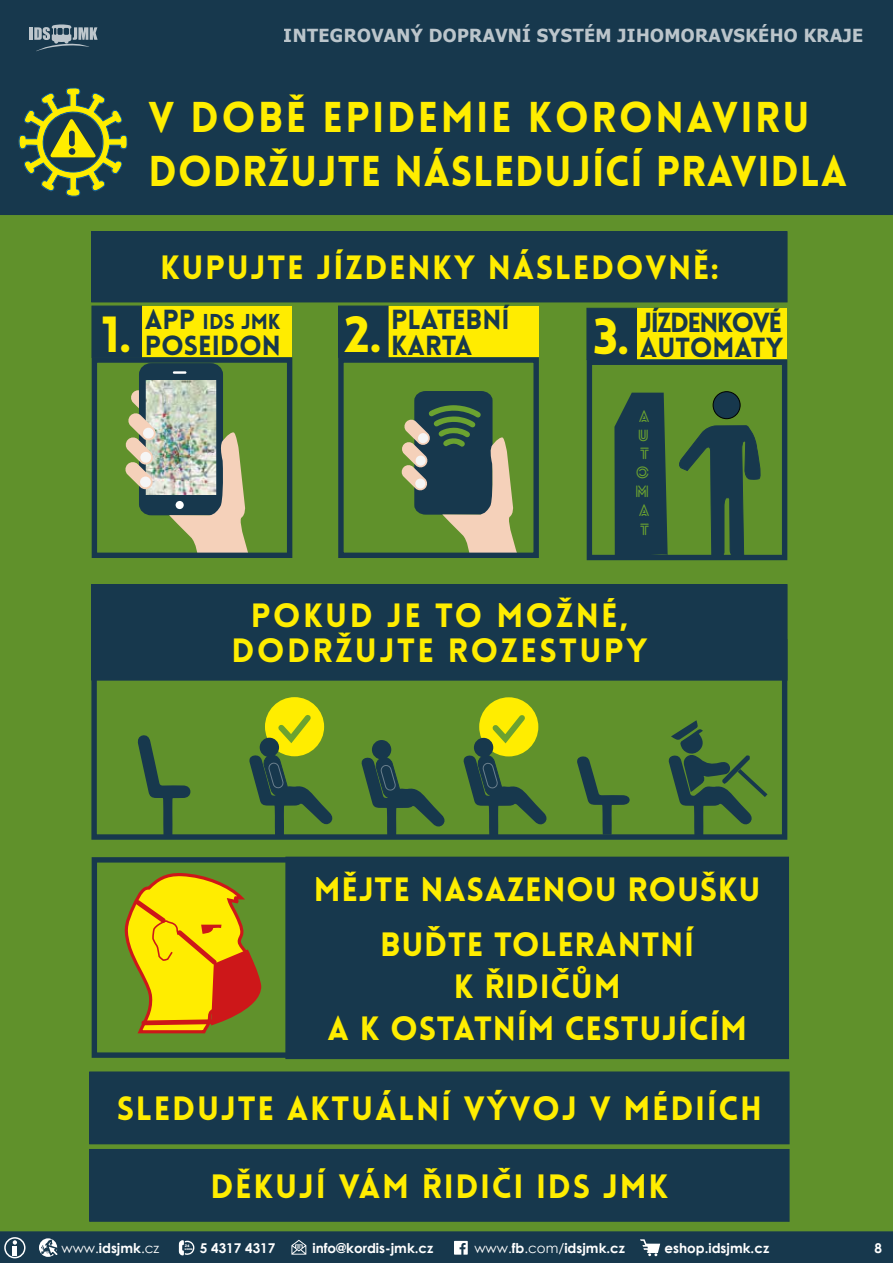
<style>
.page{position:relative;width:893px;height:1263px;background:#60912b}
.page>*{position:absolute;margin:0;border:0;box-sizing:border-box;transform-origin:0 0}
.t1{font:900 42.15px/54px "Lovelo";letter-spacing:.02em;color:#ffed00;scale:.96 1}
.t2{font:900 33px "Lovelo";letter-spacing:.05em;color:#ffed00}
.t3{font:900 33px/54.8px "Lovelo";letter-spacing:.02em;color:#ffed00;text-align:center}
.t4{font:900 33px/35.1px "Lovelo";letter-spacing:.07em;color:#ffed00;text-align:center}
.t5{font:900 27px "Lovelo";color:#17384d}
.t6{font:900 27px "Lovelo";letter-spacing:-.06em;color:#17384d}
.t7{font:900 21px "Lovelo";color:#17384d}
.t8{font:700 18px "Tahoma";letter-spacing:.02em;color:#fff}
.t9{font:700 15.6px/18.8px "Lovelo Line";color:#6ba230;text-align:center}
.t10{font:700 13.5px "Century Gothic";color:#fff}
.t11{font:13.5px "Century Gothic";color:#fff}
.t12{font:700 4.95px "Century Gothic";color:#fff}
.t13{font:900 3.45px "Neo Sans";color:#fff;scale:1.04 1}
.t14{font:900 2.25px "Neo Sans";color:#fff;scale:1.04 1}
.s1{font-size:49.65px;color:#ffed00}
.s2{font-size:27px}
.s3{font-weight:400}
.s4{font-weight:700}
</style>
<div class="page">
<div style="left:144px;top:495px;width:74px;height:14px;background:#17384d"></div>
<img style="left:147px;top:380px;width:68px;height:115px">
<div style="left:144px;top:368px;width:74px;height:12px;background:#17384d"></div>
<div style="left:139px;top:363px;width:84px;height:152px;border:7px solid #17384d;border-radius:8px"></div>
<img style="left:169px;top:431px;width:79px;height:121px">
<svg style="left:173px;top:371px;width:13px;height:3px"></svg>
<div style="left:176px;top:501px;width:8px;height:8px;background:#fff;border-radius:50%"></div>
<svg style="left:125px;top:389px;width:34px;height:101px"></svg>
<div style="left:140px;top:452px;width:11px;height:11px;background:#f5f5f5;border-radius:50%"></div>
<div style="left:92px;top:357px;width:200px;height:201px;border:5px solid #17384d"></div>
<div style="left:713px;top:391px;width:27px;height:28px;border:1px solid #000;border-radius:50%"></div>
<div style="left:139px;top:306px;width:153px;height:51px;background:#ffec00"></div>
<div style="left:92px;top:306px;width:50px;height:52px;background:#17384d"></div>
<div style="left:338px;top:357px;width:201px;height:201px;border:5px solid #17384d"></div>
<div style="left:386px;top:306px;width:153px;height:51px;background:#ffec00"></div>
<div style="left:338px;top:306px;width:50px;height:52px;background:#17384d"></div>
<div style="left:587px;top:360px;width:200px;height:200px;border:5px solid #17384d"></div>
<div style="left:634px;top:309px;width:153px;height:50px;background:#ffec00"></div>
<div style="left:587px;top:308px;width:50px;height:52px;background:#17384d"></div>
<div style="left:92px;top:232px;width:695px;height:70px;background:#17384d"></div>
<div style="left:91px;top:231px;width:696px;height:71px;border:1px solid #17384d"></div>
<svg style="left:401px;top:391px;width:116px;height:163px"></svg>
<div style="left:91px;top:639px;width:696px;height:201px;border:5px solid #17384d"></div>
<div style="left:92px;top:585px;width:695px;height:95px;background:#17384d"></div>
<div style="left:91px;top:584px;width:696px;height:96px;border:1px solid #17384d"></div>
<svg style="left:576px;top:393px;width:195px;height:443px"></svg>
<svg style="left:137px;top:735px;width:53px;height:101px"></svg>
<div style="left:479px;top:697px;width:59px;height:59px;background:#ffed00;border-radius:50%"></div>
<svg style="left:487px;top:715px;width:43px;height:33px"></svg>
<div style="left:474px;top:738px;width:19px;height:19px;background:#17384d;border-radius:50%"></div>
<svg style="left:463px;top:754px;width:84px;height:82px"></svg>
<div style="left:372px;top:740px;width:19px;height:19px;background:#17384d;border-radius:50%"></div>
<svg style="left:361px;top:757px;width:84px;height:82px"></svg>
<div style="left:265px;top:697px;width:59px;height:59px;background:#ffed00;border-radius:50%"></div>
<svg style="left:273px;top:715px;width:43px;height:33px"></svg>
<div style="left:260px;top:738px;width:19px;height:19px;background:#17384d;border-radius:50%"></div>
<svg style="left:249px;top:754px;width:84px;height:82px"></svg>
<div style="left:286px;top:857px;width:502px;height:201px;background:#17384d"></div>
<div style="left:286px;top:857px;width:503px;height:202px;border:1px solid #17384d"></div>
<svg style="left:124px;top:873px;width:138px;height:161px"></svg>
<div style="left:92px;top:857px;width:200px;height:201px;border:5px solid #17384d"></div>
<div style="left:90px;top:1149px;width:699px;height:72px;background:#17384d"></div>
<div style="left:0;top:0;width:893px;height:214px;background:#17384d"></div>
<div style="left:0;top:0;width:893px;height:215px;border:1px solid #17384d"></div>
<svg style="left:18px;top:88px;width:109px;height:109px"></svg>
<div style="left:69px;top:148px;width:6px;height:7px;background:#17384d;border-radius:50%"></div>
<div style="left:69px;top:131px;width:6px;height:15px;background:#17384d;border-radius:3px"></div>
<svg style="left:30px;top:24px;width:68px;height:27px"></svg>
<div style="left:90px;top:1072px;width:699px;height:72px;background:#17384d"></div>
<svg style="left:0;top:1231px;width:893px;height:32px;background:#1d3e51"></svg>
<p class="t8" style="left:284px;top:23px;width:581px">INTEGROVANÝ DOPRAVNÍ SYSTÉM JIHOMORAVSKÉHO KRAJE</p>
<p class="t1" style="left:148px;top:90px;width:729px">V DOBĚ EPIDEMIE KORONAVIRU<br>DODRŽUJTE NÁSLEDUJÍCÍ PRAVIDLA</p>
<p class="t2" style="left:160px;top:247px;width:560px">KUPUJTE JÍZDENKY NÁSLEDOVNĚ:</p>
<p class="t5" style="left:101px;top:328px;width:181px"><span class="s1">1.</span> POSEIDON</p>
<p class="t5" style="left:391px;top:303px;width:120px">PLATEBNÍ</p>
<p class="t5" style="left:344px;top:328px;width:130px"><span class="s1">2.</span> KARTA</p>
<p class="t6" style="left:640px;top:305px;width:144px">JÍZDENKOVÉ</p>
<p class="t7" style="left:145px;top:309px;width:137px"><span class="s2">APP</span> IDS JMK</p>
<p class="t5" style="left:593px;top:331px;width:192px"><span class="s1">3.</span> AUTOMATY</p>
<p class="t9" style="left:635px;top:407px;width:16px">A<br>U<br>T<br>O<br>M<br>A<br>T</p>
<p class="t4" style="left:231px;top:598px;width:418px">POKUD JE TO MOŽNÉ,<br>DODRŽUJTE ROZESTUPY</p>
<p class="t3" style="left:314px;top:862px;width:448px">MĚJTE NASAZENOU ROUŠKU<br>BUĎTE TOLERANTNÍ</p>
<p class="t3" style="left:328px;top:965px;width:421px;line-height:42px">K ŘIDIČŮM<br>A K OSTATNÍM CESTUJÍCÍM</p>
<p class="t2" style="left:117px;top:1088px;width:647px">SLEDUJTE AKTUÁLNÍ VÝVOJ V MÉDIÍCH</p>
<p class="t2" style="left:210px;top:1165px;width:459px">DĚKUJÍ VÁM ŘIDIČI IDS JMK</p>
<p class="t14" style="left:185px;top:1248px;width:9px">HODIN</p>
<p class="t10" style="left:200px;top:1238px;width:77px">5 4317 4317</p>
<p class="t12" style="left:297px;top:1244px;width:5px">@</p>
<p class="t10" style="left:312px;top:1238px;width:122px">info@kordis-jmk.cz</p>
<p class="t10" style="left:474px;top:1238px;width:152px"><span class="s3">www.</span>fb<span class="s3">.com/</span>idsjmk.cz</p>
<p class="t10" style="left:664px;top:1238px;width:106px">eshop.idsjmk.cz</p>
<p class="t10" style="left:874px;top:1238px;width:9px">8</p>
<p class="t11" style="left:62px;top:1238px;width:99px">www.<span class="s4">idsjmk</span>.cz</p>
<p class="t13" style="left:185px;top:1244px;width:6px">24</p>
</div>
